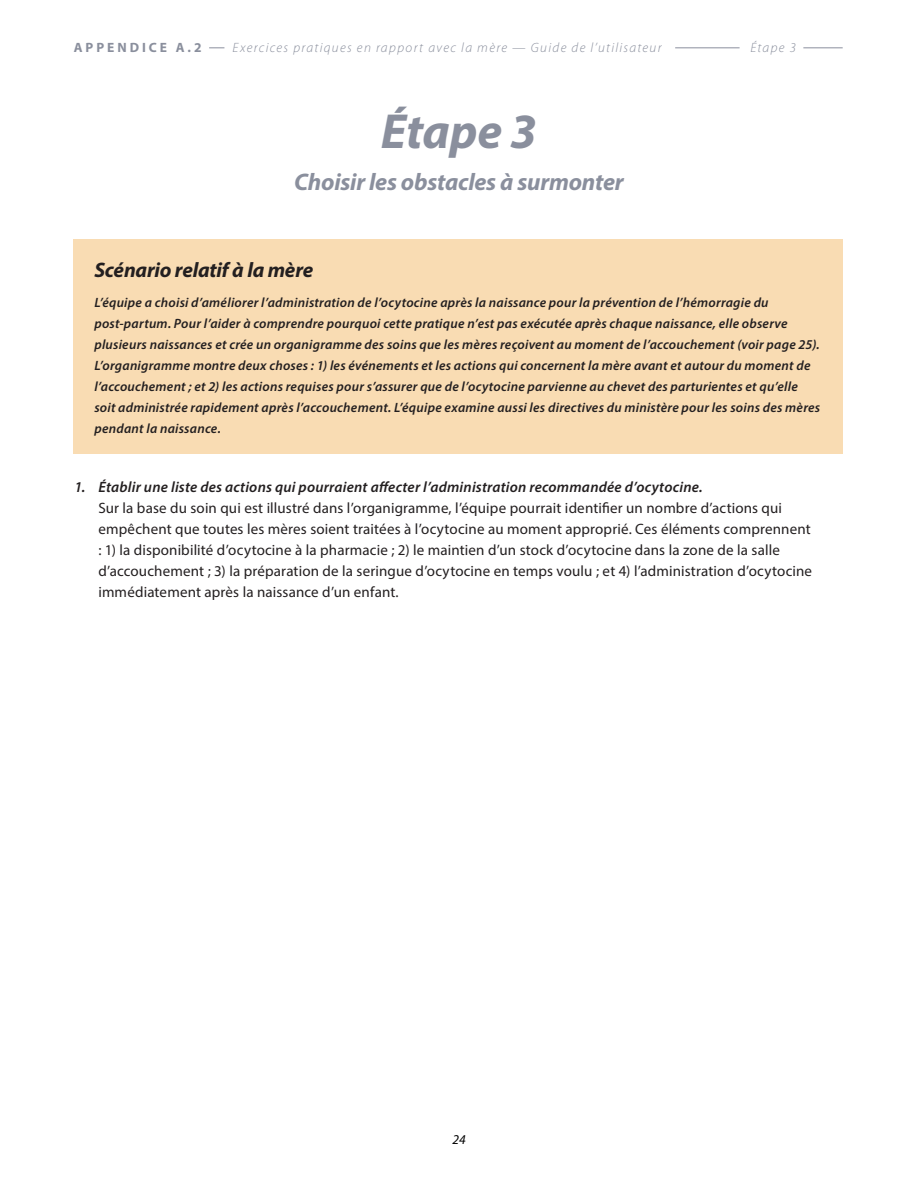
<style>
.page{position:relative;width:918px;height:1188px;background:#fff}
.page>*{position:absolute;margin:0;border:0;box-sizing:border-box;transform-origin:0 0}
.Heading_1_grey{font:italic 700 49.5px "Myriad Pro";letter-spacing:-.01em;color:#8a8f9d}
.Heading_1_16pt_grey{font:italic 700 24px "Myriad Pro";letter-spacing:-.01em;color:#8a8f9d}
.Heading_3_black{font:italic 700 21px "Myriad Pro";letter-spacing:-.01em;color:#231f20}
.Body_text_tab2{font:15px/21px "Myriad Pro";letter-spacing:.01em;color:#231f20}
.Semibold_italic_tab{font:italic 600 15px "Myriad Pro";letter-spacing:.015em;color:#231f20}
.Heading_5_black_semi{font:italic 600 13.5px/21px "Myriad Pro";letter-spacing:.02em;color:#231f20}
.Heading_1{font:italic 300 13.5px "Myriad Pro";letter-spacing:.1em;color:#8a8f9d}
.Heading_1-2{font:700 13.5px "Myriad Pro";letter-spacing:.22em;color:#8a8f9d}
.t1{font:italic 13.5px "Myriad Pro";color:#000}
</style>
<div class="page">
<hr style="left:803px;top:48px;width:40px;height:1px;background:#8a8f9d">
<svg style="left:209px;top:48px;width:15px;height:1px"></svg>
<hr style="left:675px;top:48px;width:65px;height:1px;background:#8a8f9d">
<div style="left:73px;top:240px;width:769px;height:214px;background:#f9dcb3"></div>
<p class="Heading_1-2" style="left:74px;top:38px;width:129px">APPENDICE A.2</p>
<p class="Heading_1" style="left:232px;top:39px;width:431px">Exercices pratiques en rapport avec la mère — Guide de l’utilisateur</p>
<p class="Heading_1" style="left:751px;top:39px;width:47px">Étape 3</p>
<p class="Heading_1_grey" style="left:381px;top:99px;width:158px">Étape 3</p>
<p class="Heading_1_16pt_grey" style="left:294px;top:166px;width:331px">Choisir les obstacles à surmonter</p>
<p class="Heading_3_black" style="left:94px;top:256px;width:220px">Scénario relatif à la mère</p>
<p class="Heading_5_black_semi" style="left:94px;top:291px;width:727px">L’équipe a choisi d’améliorer l’administration de l’ocytocine après la naissance pour la prévention de l’hémorragie du post-partum. Pour l’aider à comprendre pourquoi cette pratique n’est pas exécutée après chaque naissance, elle observe plusieurs naissances et crée un organigramme des soins que les mères reçoivent au moment de l’accouchement (voir page 25).<br>L’organigramme montre deux choses : 1) les événements et les actions qui concernent la mère avant et autour du moment de l’accouchement ; et 2) les actions requises pour s’assurer que de l’ocytocine parvienne au chevet des parturientes et qu’elle soit administrée rapidement après l’accouchement. L’équipe examine aussi les directives du ministère pour les soins des mères pendant la naissance.</p>
<p class="Semibold_italic_tab" style="left:74px;top:477px;width:630px">1. Établir une liste des actions qui pourraient affecter l’administration recommandée d’ocytocine.</p>
<p class="Body_text_tab2" style="left:98px;top:497px;width:715px">Sur la base du soin qui est illustré dans l’organigramme, l’équipe pourrait identifier un nombre d’actions qui empêchent que toutes les mères soient traitées à l’ocytocine au moment approprié. Ces éléments comprennent : 1) la disponibilité d’ocytocine à la pharmacie ; 2) le maintien d’un stock d’ocytocine dans la zone de la salle d’accouchement ; 3) la préparation de la seringue d’ocytocine en temps voulu ; et 4) l’administration d’ocytocine immédiatement après la naissance d’un enfant.</p>
<p class="t1" style="left:452px;top:1131px;width:15px">24</p>
</div>
